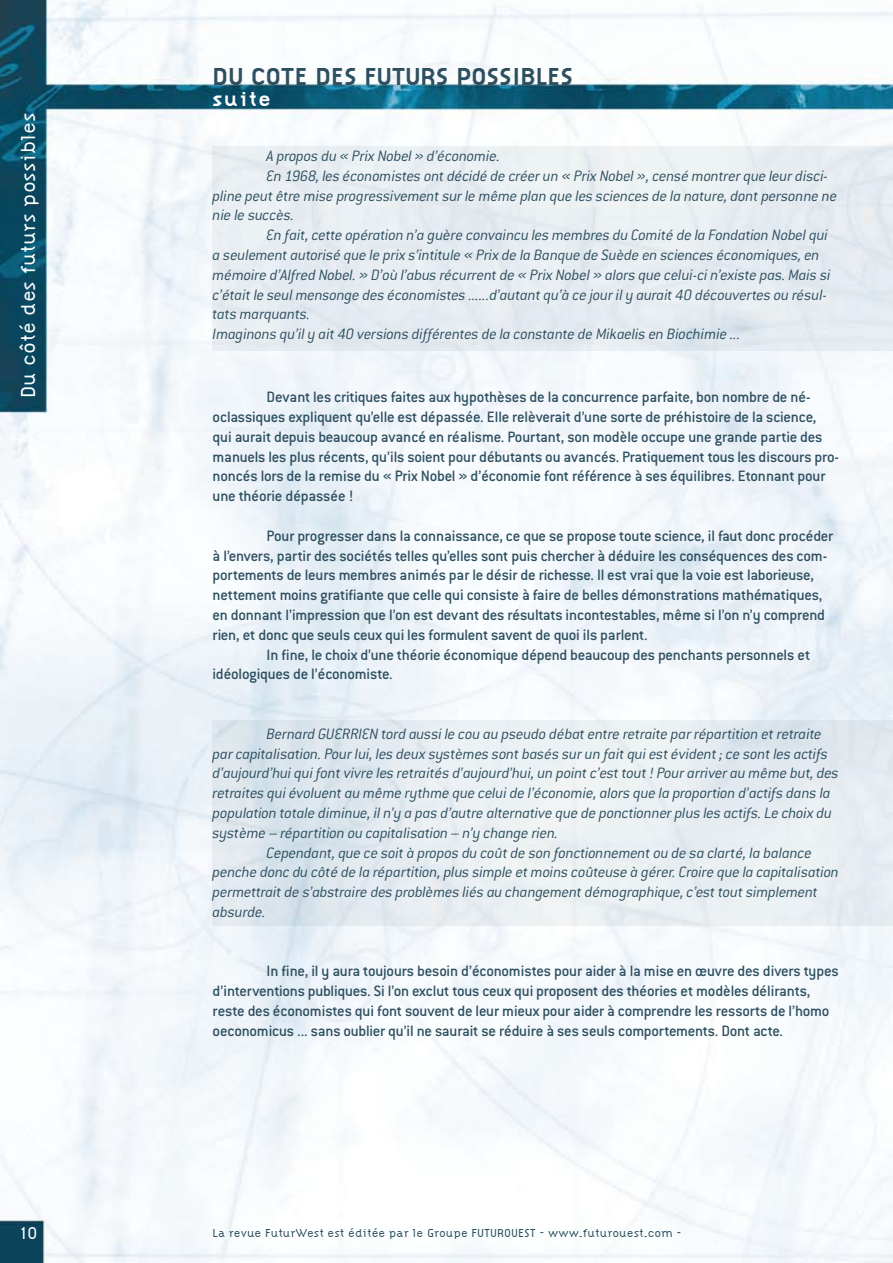
<style>
.page{position:relative;width:893px;height:1263px;background:#fff}
.page>*{position:absolute;margin:0;border:0;box-sizing:border-box;transform-origin:0 0}
.t1{font:700 25.5px "Citizen";color:#2d4f60}
.t2{font:300 21px "Citizen";color:#fff}
.t3{font:700 21px "Citizen";color:#fff}
.t4{font:300 18px "Citizen";color:#fff}
.t5{font:italic 300 16.5px "Conduit ITC";letter-spacing:-.015em;color:#2d4f60}
.t6{font:500 16.5px/19.8px "Conduit ITC";letter-spacing:-.015em;color:#2d4f60}
.t7{font:300 12px "Citizen";color:#2d4f60}
</style>
<div class="page">
<img style="left:0;top:0;width:893px;height:1263px">
<div style="left:213px;top:146px;width:680px;height:204px;background:#e6ecf1"></div>
<svg style="left:213px;top:720px;width:680px;height:206px;fill:#e7edf1"></svg>
<p class="t2" style="left:16px;top:398px;width:287px;rotate:-90deg">Du côté des futurs possibles</p>
<p class="t4" style="left:20px;top:1222px;width:19px">10</p>
<h1 class="t1" style="left:213px;top:61px;width:362px">DU COTE DES FUTURS POSSIBLES</h1>
<p class="t3" style="left:213px;top:87px;width:60px">suite</p>
<p class="t5" style="left:267px;top:147px;width:235px">A propos du « Prix Nobel » d’économie.</p>
<p class="t5" style="left:267px;top:167px;width:563px">En 1968, les économistes ont décidé de créer un « Prix Nobel », censé montrer que leur disci-</p>
<p class="t5" style="left:213px;top:186px;width:626px">pline peut être mise progressivement sur le même plan que les sciences de la nature, dont personne ne</p>
<p class="t5" style="left:213px;top:206px;width:83px">nie le succès.</p>
<p class="t5" style="left:267px;top:226px;width:563px">En fait, cette opération n’a guère convaincu les membres du Comité de la Fondation Nobel qui</p>
<p class="t5" style="left:213px;top:246px;width:608px">a seulement autorisé que le prix s’intitule « Prix de la Banque de Suède en sciences économiques, en</p>
<p class="t5" style="left:213px;top:266px;width:619px">mémoire d’Alfred Nobel. » D’où l’abus récurrent de « Prix Nobel » alors que celui-ci n’existe pas. Mais si</p>
<p class="t5" style="left:213px;top:285px;width:616px">c’était le seul mensonge des économistes ......d’autant qu’à ce jour il y aurait 40 découvertes ou résul-</p>
<p class="t5" style="left:213px;top:305px;width:99px">tats marquants.</p>
<p class="t5" style="left:213px;top:325px;width:529px">Imaginons qu’il y ait 40 versions différentes de la constante de Mikaelis en Biochimie ...</p>
<p class="t6" style="left:213px;top:387px;width:628px;text-indent:54px">Devant les critiques faites aux hypothèses de la concurrence parfaite, bon nombre de né&shy;oclassiques expliquent qu’elle est dépassée. Elle relèverait d’une sorte de préhistoire de la science, qui aurait depuis beaucoup avancé en réalisme. Pourtant, son modèle occupe une grande partie des manuels les plus récents, qu’ils soient pour débutants ou avancés. Pratiquement tous les discours pro&shy;noncés lors de la remise du « Prix Nobel » d’économie font référence à ses équilibres. Etonnant pour une théorie dépassée !</p>
<p class="t6" style="left:213px;top:526px;width:622px;text-indent:54px">Pour progresser dans la connaissance, ce que se propose toute science, il faut donc procéder à l’envers, partir des sociétés telles qu’elles sont puis chercher à déduire les conséquences des com&shy;portements de leurs membres animés par le désir de richesse. Il est vrai que la voie est laborieuse, nettement moins gratifiante que celle qui consiste à faire de belles démonstrations mathématiques, en donnant l’impression que l’on est devant des résultats incontestables, même si l’on n’y comprend rien, et donc que seuls ceux qui les formulent savent de quoi ils parlent.</p>
<p class="t6" style="left:213px;top:644px;width:599px;text-indent:54px">In fine, le choix d’une théorie économique dépend beaucoup des penchants personnels et idéologiques de l’économiste.</p>
<p class="t5" style="left:267px;top:725px;width:68px">Bernard Guerrien</p>
<p class="t5" style="left:382px;top:725px;width:442px">tord aussi le cou au pseudo débat entre retraite par répartition et retraite</p>
<p class="t5" style="left:213px;top:744px;width:617px">par capitalisation. Pour lui, les deux systèmes sont basés sur un fait qui est évident ; ce sont les actifs</p>
<p class="t5" style="left:213px;top:764px;width:628px">d’aujourd’hui qui font vivre les retraités d’aujourd’hui, un point c’est tout ! Pour arriver au même but, des</p>
<p class="t5" style="left:213px;top:784px;width:619px">retraites qui évoluent au même rythme que celui de l’économie, alors que la proportion d’actifs dans la</p>
<p class="t5" style="left:213px;top:804px;width:621px">population totale diminue, il n’y a pas d’autre alternative que de ponctionner plus les actifs. Le choix du</p>
<p class="t5" style="left:213px;top:824px;width:347px">système – répartition ou capitalisation – n’y change rien.</p>
<p class="t5" style="left:267px;top:843px;width:547px">Cependant, que ce soit à propos du coût de son fonctionnement ou de sa clarté, la balance</p>
<p class="t5" style="left:213px;top:863px;width:628px">penche donc du côté de la répartition, plus simple et moins coûteuse à gérer. Croire que la capitalisation</p>
<p class="t5" style="left:213px;top:883px;width:607px">permettrait de s’abstraire des problèmes liés au changement démographique, c’est tout simplement</p>
<p class="t5" style="left:213px;top:903px;width:55px">absurde.</p>
<p class="t6" style="left:213px;top:961px;width:628px;text-indent:54px">In fine, il y aura toujours besoin d’économistes pour aider à la mise en œuvre des divers types d’interventions publiques. Si l’on exclut tous ceux qui proposent des théories et modèles délirants, reste des économistes qui font souvent de leur mieux pour aider à comprendre les ressorts de l’homo oeconomicus ... sans oublier qu’il ne saurait se réduire à ses seuls comportements. Dont acte.</p>
<p class="t7" style="left:213px;top:1226px;width:470px">La revue FuturWest est éditée par le Groupe FUTUROUEST - www.futurouest.com -</p>
</div>
